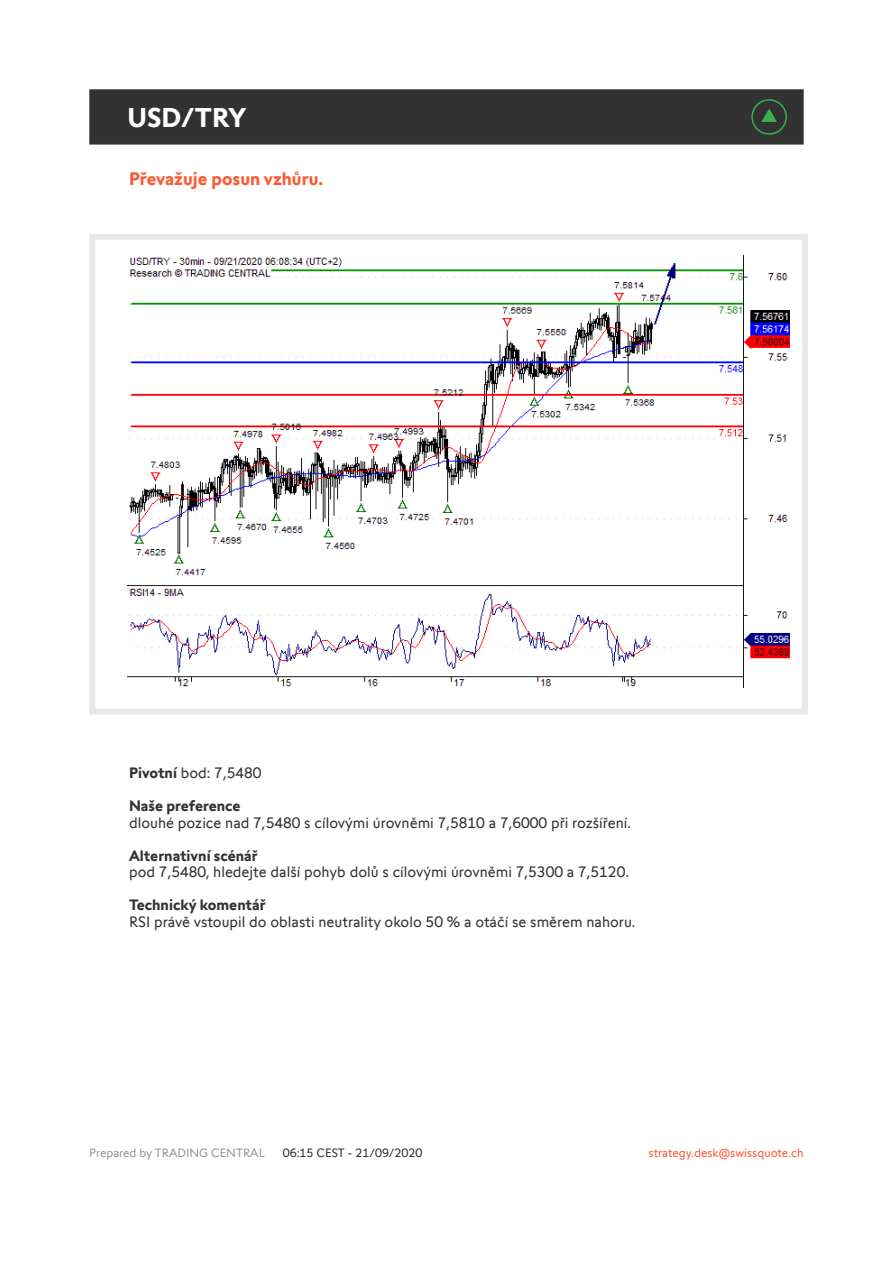
<style>
.page{position:relative;width:893px;height:1263px;background:#fff}
.page>*{position:absolute;margin:0;border:0;box-sizing:border-box;transform-origin:0 0}
.t1{font:700 27px "Swissquote CT";color:#fff}
.t2{font:700 18px "Swissquote CT";color:#fa5b35}
.t3{font:15px "Swissquote CT";color:#323232}
.t4{font:700 15px "Swissquote CT";color:#323232}
.t5{font:12px "Swissquote CT";color:#fa5b35}
.t6{font:12px "Swissquote CT";color:#939598}
.t7{font:12px "Swissquote CT";color:#323232}
.s1{font-weight:700}
</style>
<div class="page">
<div style="left:89px;top:234px;width:719px;height:480px;border:6px solid #e9e8e7"></div>
<div style="left:89px;top:89px;width:715px;height:56px;background:#323232;border:2px solid #323232"></div>
<img style="left:128px;top:255px;width:661px;height:432px">
<svg style="left:751px;top:99px;width:36px;height:36px"></svg>
<h1 class="t1" style="left:128px;top:101px;width:120px">USD/TRY</h1>
<p class="t2" style="left:129px;top:168px;width:196px">Převažuje posun vzhůru.</p>
<p class="t3" style="left:129px;top:764px;width:134px"><span class="s1">Pivotní</span> bod: 7,5480</p>
<p class="t4" style="left:129px;top:797px;width:113px">Naše preference</p>
<p class="t3" style="left:129px;top:814px;width:503px">dlouhé pozice nad 7,5480 s cílovými úrovněmi 7,5810 a 7,6000 při rozšíření.</p>
<p class="t4" style="left:129px;top:846px;width:130px">Alternativní scénář</p>
<p class="t3" style="left:129px;top:863px;width:501px">pod 7,5480, hledejte další pohyb dolů s cílovými úrovněmi 7,5300 a 7,5120.</p>
<p class="t4" style="left:129px;top:896px;width:138px">Technický komentář</p>
<p class="t3" style="left:129px;top:913px;width:508px">RSI právě vstoupil do oblasti neutrality okolo 50 % a otáčí se směrem nahoru.</p>
<p class="t6" style="left:89px;top:1145px;width:177px">Prepared by TRADING CENTRAL</p>
<p class="t7" style="left:283px;top:1145px;width:141px">06:15 CEST - 21/09/2020</p>
<p class="t5" style="left:649px;top:1145px;width:157px">strategy.desk@swissquote.ch</p>
</div>
